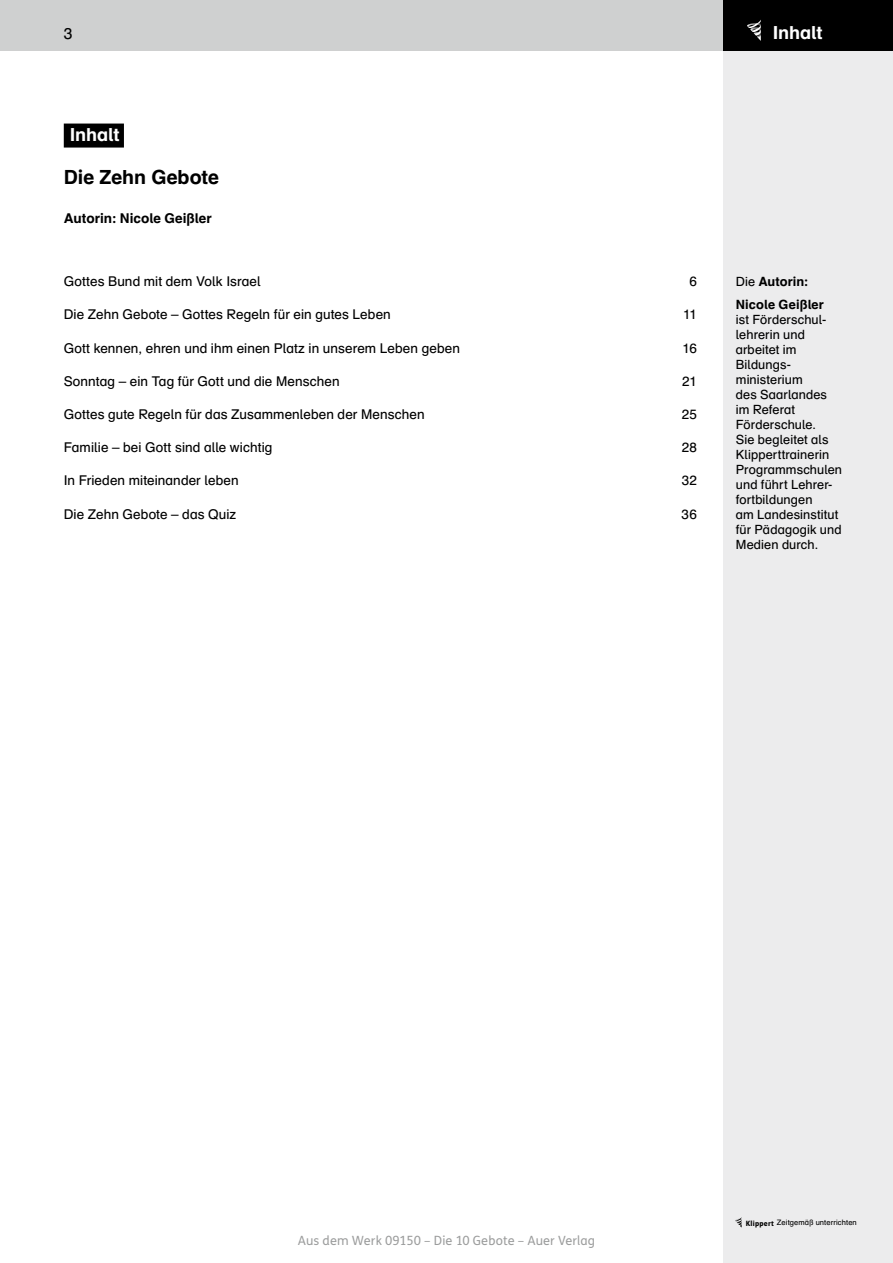
<style>
.page{position:relative;width:893px;height:1263px;background:#fff}
.page>*{position:absolute;margin:0;border:0;box-sizing:border-box;transform-origin:0 0}
.t1{font:700 19.5px "Auer Schulbuch";color:#000}
.t2{font:700 18px "Auer Schulbuch";letter-spacing:-.005em;color:#fff}
.t3{font:15.75px "Auer Schulbuch";color:#000}
.t4{font:13.5px "Auer Schulbuch";letter-spacing:.005em;color:#000}
.t5{font:700 13.5px "Auer Schulbuch";letter-spacing:.005em;color:#000}
.t6{font:12.75px/15px "Auer Schulbuch";letter-spacing:.005em;color:#000}
.t7{font:12.75px "FS Klett";letter-spacing:.01em;color:#9c9d9d}
.t8{font:700 12.75px/23.5px "Auer Schulbuch";letter-spacing:.01em;color:#000}
.t9{font:7.65px "Polo ST11 K Leicht";letter-spacing:.03em;color:#000}
.t10{font:7.5px "Auer Schulbuch";letter-spacing:.015em;color:#000}
.s1{font-weight:400}
.s2{font-family:"Polo ST11 K Hfett";font-size:7.65px}
</style>
<div class="page">
<div style="left:723px;top:0;width:170px;height:1263px;background:#ececed"></div>
<div style="left:0;top:0;width:893px;height:51px;background:#cfd0d0"></div>
<div style="left:723px;top:0;width:170px;height:51px;background:#000"></div>
<img style="left:747px;top:20px;width:14px;height:8px">
<svg style="left:735px;top:1217px;width:7px;height:10px"></svg>
<div style="left:64px;top:124px;width:60px;height:24px;background:#000"></div>
<p class="t3" style="left:64px;top:24px;width:10px">3</p>
<h2 class="t2" style="left:773px;top:21px;width:51px">Inhalt</h2>
<h2 class="t2" style="left:70px;top:123px;width:51px">Inhalt</h2>
<h1 class="t1" style="left:64px;top:165px;width:157px">Die Zehn Gebote</h1>
<p class="t5" style="left:64px;top:209px;width:150px">Autorin: Nicole Geißler</p>
<p class="t4" style="left:64px;top:273px;width:198px">Gottes Bund mit dem Volk Israel</p>
<p class="t4" style="left:689px;top:273px;width:9px">6</p>
<p class="t4" style="left:64px;top:306px;width:329px">Die Zehn Gebote – Gottes Regeln für ein gutes Leben</p>
<p class="t4" style="left:683px;top:306px;width:15px">11</p>
<p class="t4" style="left:64px;top:339px;width:398px">Gott kennen, ehren und ihm einen Platz in unserem Leben geben</p>
<p class="t4" style="left:682px;top:339px;width:16px">16</p>
<p class="t4" style="left:64px;top:373px;width:277px">Sonntag – ein Tag für Gott und die Menschen</p>
<p class="t4" style="left:682px;top:373px;width:16px">21</p>
<p class="t4" style="left:64px;top:406px;width:362px">Gottes gute Regeln für das Zusammenleben der Menschen</p>
<p class="t4" style="left:682px;top:406px;width:17px">25</p>
<p class="t4" style="left:64px;top:439px;width:210px">Familie – bei Gott sind alle wichtig</p>
<p class="t4" style="left:682px;top:439px;width:17px">28</p>
<p class="t4" style="left:64px;top:472px;width:176px">In Frieden miteinander leben</p>
<p class="t4" style="left:682px;top:472px;width:17px">32</p>
<p class="t4" style="left:64px;top:505px;width:174px">Die Zehn Gebote – das Quiz</p>
<p class="t4" style="left:682px;top:505px;width:17px">36</p>
<p class="t8" style="left:736px;top:269px;width:90px"><span class="s1">Die</span> Autorin:<br>Nicole Geißler</p>
<p class="t6" style="left:736px;top:312px;width:108px">ist Förderschul&shy;lehrerin und arbeitet im<br>Bildungs&shy;ministerium<br>des Saarlandes im Referat<br>Förderschule.<br>Sie begleitet als<br>Klipperttrainerin<br>Programmschulen und führt Lehrer&shy;fortbildungen<br>am Landesinstitut für Pädagogik und<br>Medien durch.</p>
<p class="t7" style="left:298px;top:1232px;width:299px">Aus dem Werk 09150 – Die 10 Gebote – Auer Verlag</p>
<p class="t10" style="left:746px;top:1218px;width:112px"><span class="s2">Klippert</span> Zeitgemäß unterrichten</p>
<p class="t9" style="left:778px;top:1219px;width:30px">bei Klett</p>
</div>
